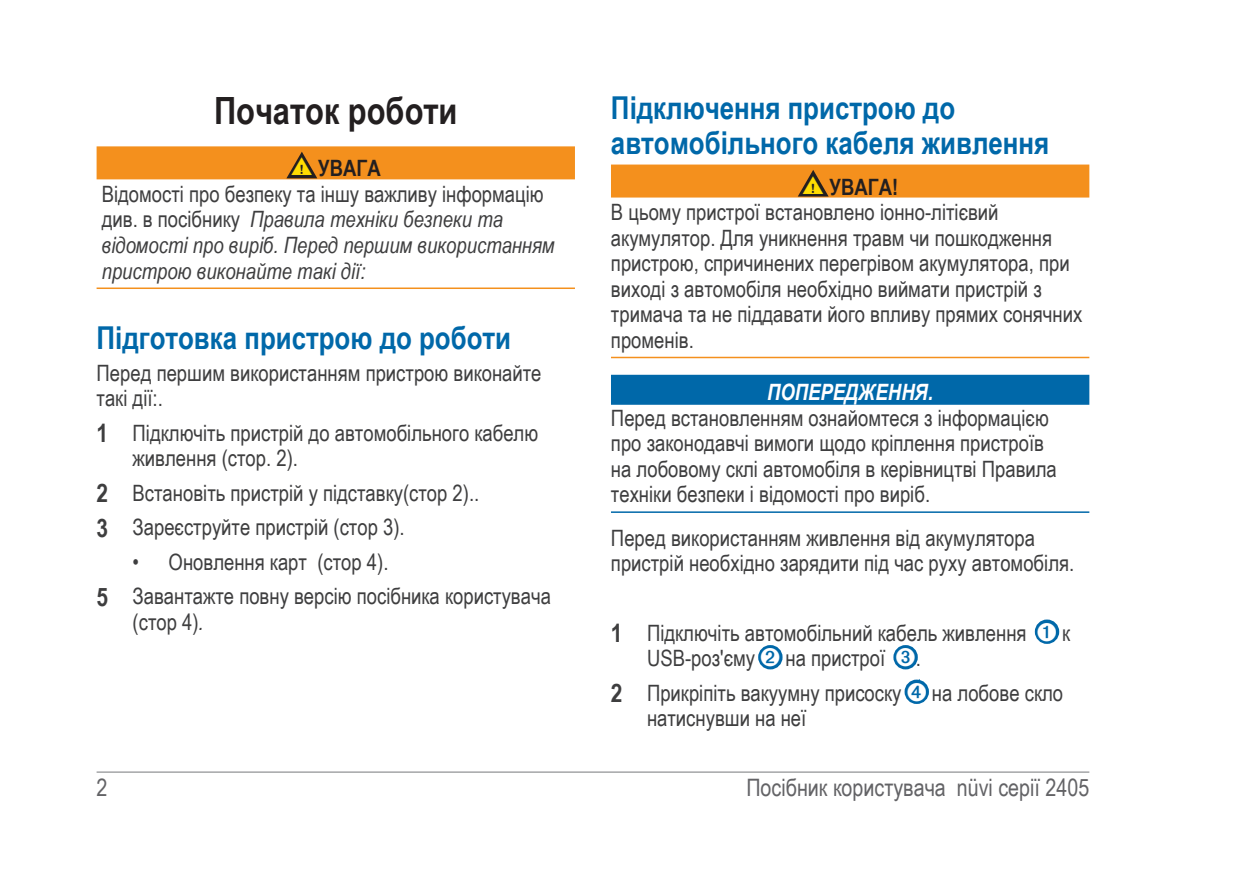
<style>
.page{position:relative;width:1234px;height:893px;background:#fff}
.page>*{position:absolute;margin:0;border:0;box-sizing:border-box;transform-origin:0 0}
.Heading_1__Main_Part{font:700 37.5px "Arial Narrow";color:#231f20}
.Heading_2__Chapter{font:700 31.5px/34.5px "Arial Narrow";color:#0068a9}
.t1{font:24px "Arial Narrow";color:#636366}
.Procedure{font:22.5px/25.5px "Arial Narrow";color:#3e3e3f}
.ANSI_Warning_Body{font:22.5px/25.5px "Arial Narrow";color:#3e3e3f}
.ANSI_Notice_Body{font:22.5px/25.5px "Arial Narrow";color:#3e3e3f}
.ANSI_Warning_Body-2{font:italic 22.5px/25.5px "Arial Narrow";color:#3e3e3f}
.Body_Text{font:22.5px/25.5px "Arial Narrow";color:#3e3e3f}
.Procedure_Bullet_1{font:22.5px "Arial Narrow";color:#3e3e3f}
.ANSI_NOTICE_Panel{font:italic 700 22.5px "Arial Narrow";color:#fff}
.ANSI_WARNING_Panel{font:700 22.5px "Arial Narrow";color:#231f20}
.s1{font-style:normal}
.s2{font-weight:700;font-size:25.5px}
.s3{font-style:italic}
.s4{color:#fff}
</style>
<div class="page">
<hr style="left:97px;top:772px;width:992px;height:1px;background:#76787b">
<div style="left:97px;top:146px;width:478px;height:33px;background:#f4901d"></div>
<hr style="left:97px;top:287px;width:478px;height:2px;background:#f4901d">
<div style="left:611px;top:165px;width:478px;height:33px;background:#f4901d"></div>
<hr style="left:611px;top:357px;width:478px;height:1px;background:#f4901d">
<div style="left:611px;top:375px;width:478px;height:30px;background:#0068a9"></div>
<hr style="left:611px;top:511px;width:478px;height:2px;background:#0068a9">
<svg style="left:1034px;top:619px;width:26px;height:25px"></svg>
<svg style="left:758px;top:645px;width:25px;height:25px"></svg>
<svg style="left:893px;top:645px;width:36px;height:59px"></svg>
<svg style="left:283px;top:146px;width:39px;height:34px"></svg>
<svg style="left:794px;top:164px;width:39px;height:34px"></svg>
<p class="Heading_1__Main_Part" style="left:214px;top:82px;width:245px">Початок роботи</p>
<p class="ANSI_WARNING_Panel" style="left:318px;top:151px;width:64px">УВАГА</p>
<p class="ANSI_Warning_Body-2" style="left:102px;top:181px;width:454px"><span class="s1">Відомості про безпеку та іншу важливу інформацію див. в посібнику</span> Правила техніки безпеки та відомості про виріб. Перед першим використанням пристрою виконайте такі дії:</p>
<p class="Heading_2__Chapter" style="left:97px;top:319px;width:416px">Підготовка пристрою до роботи</p>
<p class="Body_Text" style="left:97px;top:359px;width:446px">Перед першим використанням пристрою виконайте такі дії:.</p>
<p class="Procedure" style="left:133px;top:419px;width:407px;text-indent:-36px"><span class="s2">1</span> Підключіть пристрій до автомобільного кабелю живлення (стор. 2).</p>
<p class="Procedure" style="left:97px;top:479px;width:384px"><span class="s2">2</span> Встановіть пристрій у підставку(стор 2)..</p>
<p class="Procedure" style="left:97px;top:514px;width:309px"><span class="s2">3</span> Зареєструйте пристрій (стор 3).</p>
<p class="Procedure_Bullet_1" style="left:133px;top:545px;width:257px">• Оновлення карт (стор 4).</p>
<p class="Procedure" style="left:133px;top:583px;width:420px;text-indent:-36px"><span class="s2">5</span> Завантажте повну версію посібника користувача (стор 4)<span class="s3">.</span></p>
<p class="Heading_2__Chapter" style="left:611px;top:90px;width:439px">Підключення пристрою до автомобільного кабеля живлення</p>
<p class="ANSI_WARNING_Panel" style="left:829px;top:170px;width:70px">УВАГА!</p>
<p class="ANSI_Warning_Body" style="left:611px;top:199px;width:473px">В цьому пристрої встановлено іонно-літієвий акумулятор. Для уникнення травм чи пошкодження пристрою, спричинених перегрівом акумулятора, при виході з автомобіля необхідно виймати пристрій з тримача та не піддавати його впливу прямих сонячних променів.</p>
<p class="ANSI_NOTICE_Panel" style="left:767px;top:375px;width:168px">ПОПЕРЕДЖЕННЯ.</p>
<p class="ANSI_Notice_Body" style="left:611px;top:404px;width:447px">Перед встановленням ознайомтеся з інформацією про законодавчі вимоги щодо кріплення пристроїв на лобовому склі автомобіля в керівництві Правила техніки безпеки і відомості про виріб.</p>
<p class="Body_Text" style="left:611px;top:524px;width:464px">Перед використанням живлення від акумулятора пристрій необхідно зарядити під час руху автомобіля.</p>
<p class="Procedure" style="left:647px;top:619px;width:424px;text-indent:-36px"><span class="s2">1</span> Підключіть автомобільний кабель живлення <span class="s4">➊</span> к<br>USB-роз'єму <span class="s4">➋</span> на пристрої <span class="s4">➌</span>.</p>
<p class="Procedure" style="left:647px;top:679px;width:417px;text-indent:-36px"><span class="s2">2</span> Прикріпіть вакуумну присоску <span class="s4">➍</span> на лобове скло натиснувши на неї</p>
<p class="t1" style="left:97px;top:770px;width:12px">2</p>
<p class="t1" style="left:746px;top:770px;width:344px">Посібник користувача nüvi серії 2405</p>
</div>
